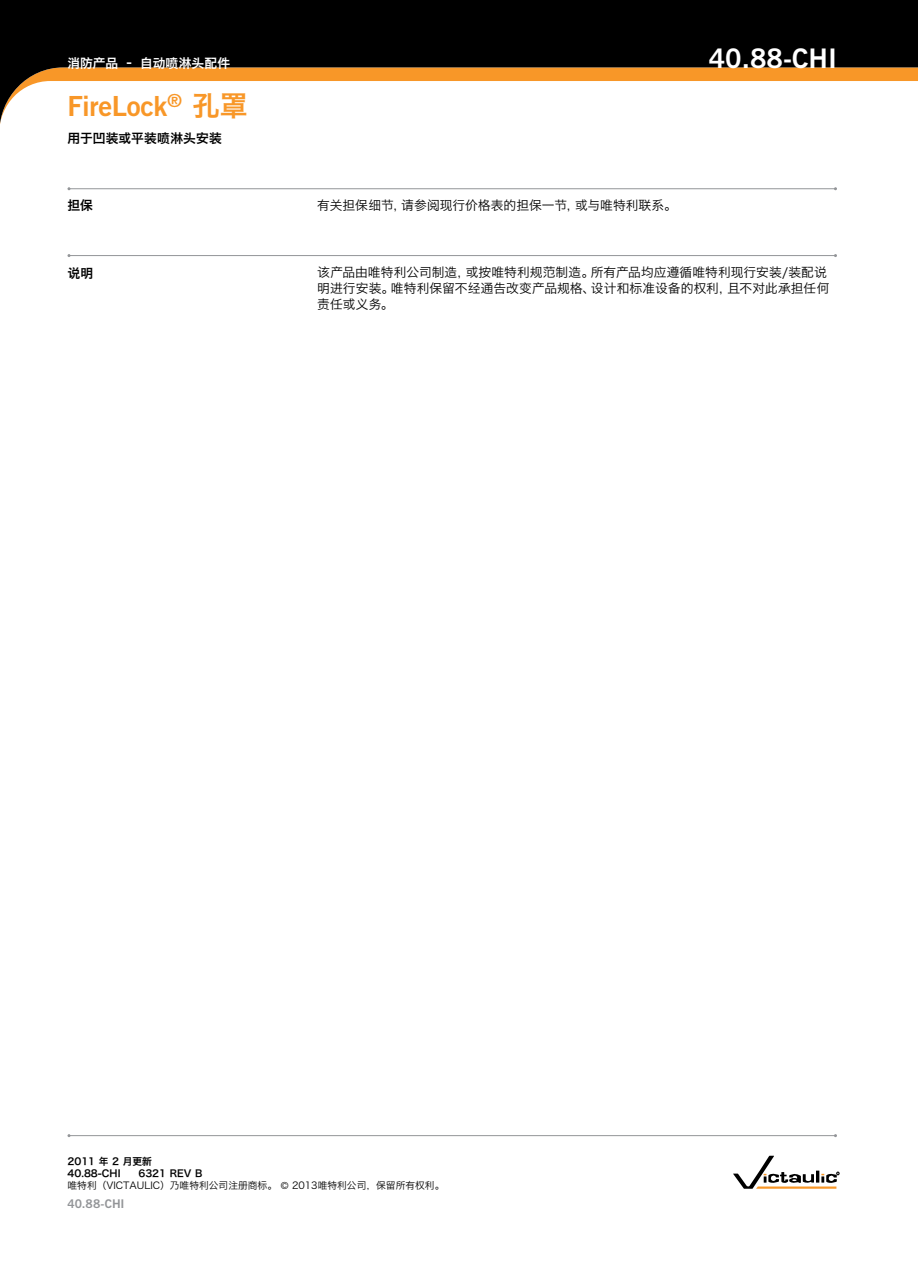
<style>
.page{position:relative;width:918px;height:1263px;background:#fff}
.page>*{position:absolute;margin:0;border:0;box-sizing:border-box;transform-origin:0 0}
.t1{font:27.75px "Trade Gothic LT Std Bd 2";letter-spacing:-.02em;color:#f89728}
.t2{font:27px "Trade Gothic LT Std Bd 2";color:#fff}
.t3{font:12.75px/15.8px "Hiragino Sans GB W3";letter-spacing:.005em;color:#000}
.t4{font:12.75px "Hiragino Sans GB W6";letter-spacing:.01em;color:#000}
.t5{font:12.75px "Hiragino Sans GB W6";letter-spacing:.005em;color:#fff}
.t6{font:12px "Trade Gothic LT Std Bd 2";color:#939598}
.t7{font:9.75px "Hiragino Sans GB W3";color:#000}
.t8{font:9.75px/12px "Hiragino Sans GB W6";color:#000}
.s1{font-family:"Hiragino Sans GB W6"}
.s2{font-family:"Trade Gothic LT Std";font-weight:300}
</style>
<div class="page">
<hr style="left:69px;top:255px;width:767px;height:1px;background:#939598">
<svg style="left:0;top:0;width:918px;height:124px;fill:#000"></svg>
<hr style="left:69px;top:188px;width:767px;height:1px;background:#939598">
<hr style="left:69px;top:1135px;width:767px;height:1px;background:#939598">
<svg style="left:733px;top:1156px;width:106px;height:33px"></svg>
<p class="t5" style="left:68px;top:54px;width:164px">消防产品 – 自动喷淋头配件</p>
<h2 class="t2" style="left:709px;top:41px;width:130px">40.88-CHI</h2>
<h1 class="t1" style="left:67px;top:89px;width:182px">FireLock<sup>®</sup> <span class="s1">孔罩</span></h1>
<p class="t4" style="left:67px;top:130px;width:156px">用于凹装或平装喷淋头安装</p>
<p class="t4" style="left:68px;top:197px;width:27px">担保</p>
<p class="t3" style="left:317px;top:197px;width:361px">有关担保细节，请参阅现行价格表的担保一节，或与唯特利联系。</p>
<p class="t4" style="left:68px;top:264px;width:27px">说明</p>
<p class="t3" style="left:317px;top:264px;width:514px">该产品由唯特利公司制造，或按唯特利规范制造。所有产品均应遵循唯特利现行安装/装配说明进行安装。唯特利保留不经通告改变产品规格、设计和标准设备的权利，且不对此承担任何责任或义务。</p>
<p class="t8" style="left:68px;top:1155px;width:86px">2011 年 2 月更新<br>40.88-CHI</p>
<p class="t8" style="left:138px;top:1167px;width:66px">6321 REV B</p>
<p class="t7" style="left:68px;top:1179px;width:378px">唯特利（VICTAULIC）乃唯特利公司注册商标。 <span class="s2">©</span> 2013唯特利公司，保留所有权利。</p>
<p class="t6" style="left:68px;top:1197px;width:59px">40.88-CHI</p>
</div>
